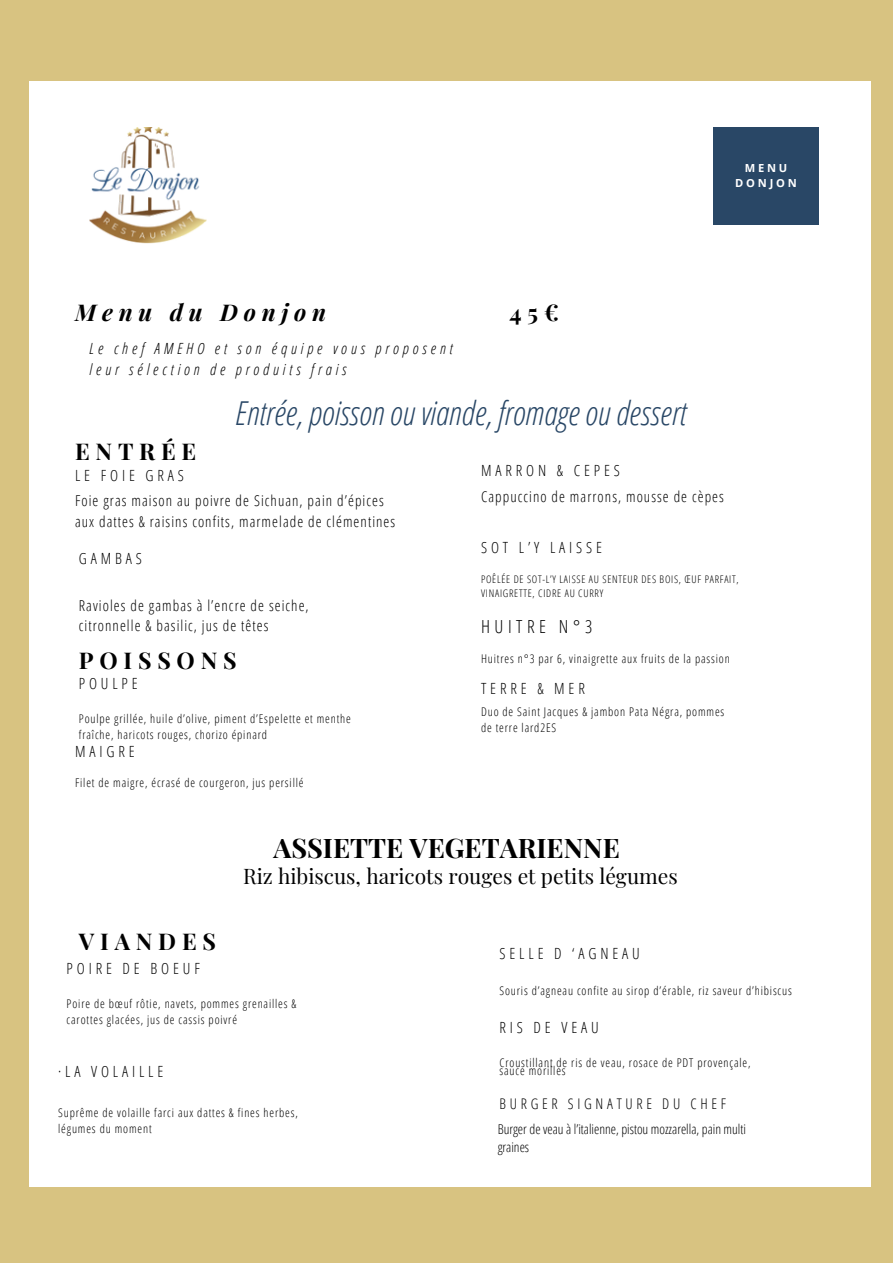
<style>
.page{position:relative;width:893px;height:1264px;background:#fff}
.page>*{position:absolute;margin:0;border:0;box-sizing:border-box;transform-origin:0 0}
.t1{font:italic 300 33px "Open Sans Condensed";color:#294766}
.t2{font:700 27px "Playfair Display";color:#000}
.t3{font:700 23.1px "Playfair Display";letter-spacing:.25em;color:#000}
.t4{font:italic 700 23.1px "Playfair Display";letter-spacing:.25em;color:#000}
.t5{font:21px "Playfair Display";color:#000}
.t6{font:300 18px "Open Sans Condensed";letter-spacing:.255em;color:#000}
.t7{font:300 15.45px "Open Sans Condensed";letter-spacing:.25em;color:#000}
.t8{font:italic 300 15.45px/21.3px "Open Sans Condensed";letter-spacing:.25em;color:#000}
.t9{font:300 15px/21px "Open Sans Condensed";letter-spacing:.07em;color:#000}
.t10{font:300 14.7px "Open Sans Condensed";letter-spacing:.255em;color:#000}
.t11{font:300 13.5px/18px "Open Sans Condensed";color:#000}
.t12{font:300 12px/16px "Open Sans Condensed";letter-spacing:.07em;color:#000}
.t13{font:700 11.1px/14.9px "Open Sans";letter-spacing:.25em;color:#fff;text-align:center}
.t14{font:300 10.5px/14px "Open Sans Condensed";letter-spacing:.07em;color:#000}
</style>
<div class="page">
<div style="left:0;top:0;width:892px;height:1262px;background:#d8c381"></div>
<div style="left:30px;top:81px;width:840px;height:1105px;background:#fff"></div>
<div style="left:713px;top:127px;width:105px;height:98px;background:#294766"></div>
<img style="left:89px;top:127px;width:117px;height:117px">
<p class="t13" style="left:735px;top:161px;width:63px">MENU<br>DONJON</p>
<p class="t4" style="left:75px;top:296px;width:252px">Menu du Donjon</p>
<p class="t3" style="left:509px;top:296px;width:51px">45€</p>
<p class="t8" style="left:89px;top:337px;width:365px">Le chef AMEHO et son équipe vous proposent leur sélection de produits frais</p>
<p class="t1" style="left:235px;top:389px;width:452px">Entrée, poisson ou viande, fromage ou dessert</p>
<p class="t3" style="left:75px;top:435px;width:122px">ENTRÉE</p>
<p class="t7" style="left:75px;top:465px;width:110px">LE FOIE GRAS</p>
<p class="t9" style="left:75px;top:490px;width:321px">Foie gras maison au poivre de Sichuan, pain d’épices aux dattes &amp; raisins confits, marmelade de clémentines</p>
<p class="t7" style="left:481px;top:459px;width:140px">MARRON &amp; CEPES</p>
<p class="t9" style="left:481px;top:485px;width:244px">Cappuccino de marrons, mousse de cèpes</p>
<p class="t7" style="left:79px;top:547px;width:64px">GAMBAS</p>
<p class="t9" style="left:79px;top:594px;width:231px;line-height:20.2px">Ravioles de gambas à l’encre de seiche, citronnelle &amp; basilic, jus de têtes</p>
<p class="t7" style="left:481px;top:536px;width:122px">SOT L’Y LAISSE</p>
<p class="t14" style="left:481px;top:571px;width:259px">POÊLÉE DE SOT-L’Y LAISSE AU SENTEUR DES BOIS, ŒUF PARFAIT,<br>VINAIGRETTE, CIDRE AU CURRY</p>
<p class="t6" style="left:481px;top:613px;width:113px">HUITRE N°3</p>
<p class="t3" style="left:79px;top:643px;width:159px">POISSONS</p>
<p class="t12" style="left:481px;top:650px;width:250px">Huitres n°3 par 6, vinaigrette aux fruits de la passion</p>
<p class="t7" style="left:79px;top:672px;width:60px">POULPE</p>
<p class="t12" style="left:79px;top:710px;width:273px">Poulpe grillée, huile d’olive, piment d’Espelette et menthe fraîche, haricots rouges, chorizo épinard</p>
<p class="t7" style="left:481px;top:677px;width:105px">TERRE &amp; MER</p>
<p class="t12" style="left:481px;top:703px;width:245px">Duo de Saint Jacques &amp; jambon Pata Négra, pommes de terre lard2ES</p>
<p class="t7" style="left:75px;top:741px;width:61px">MAIGRE</p>
<p class="t12" style="left:75px;top:774px;width:230px">Filet de maigre, écrasé de courgeron, jus persillé</p>
<p class="t2" style="left:273px;top:828px;width:348px">ASSIETTE VEGETARIENNE</p>
<p class="t5" style="left:243px;top:860px;width:436px">Riz hibiscus, haricots rouges et petits légumes</p>
<p class="t3" style="left:79px;top:925px;width:138px">VIANDES</p>
<p class="t7" style="left:67px;top:957px;width:135px">POIRE DE BOEUF</p>
<p class="t12" style="left:67px;top:995px;width:231px">Poire de bœuf rôtie, navets, pommes grenailles &amp; carottes glacées, jus de cassis poivré</p>
<p class="t7" style="left:58px;top:1060px;width:107px">·LA VOLAILLE</p>
<p class="t12" style="left:58px;top:1104px;width:241px">Suprême de volaille farci aux dattes &amp; fines herbes, légumes du moment</p>
<p class="t7" style="left:499px;top:942px;width:142px">SELLE D ‘AGNEAU</p>
<p class="t12" style="left:499px;top:982px;width:294px">Souris d’agneau confite au sirop d’érable, riz saveur d’hibiscus</p>
<p class="t7" style="left:499px;top:1016px;width:101px">RIS DE VEAU</p>
<p class="t12" style="left:499px;top:1054px;width:252px">Croustillant de ris de veau, rosace de PDT provençale,</p>
<p class="t12" style="left:499px;top:1062px;width:68px">sauce morilles</p>
<p class="t10" style="left:499px;top:1093px;width:228px">BURGER SIGNATURE DU CHEF</p>
<p class="t11" style="left:497px;top:1119px;width:250px">Burger de veau à l’italienne, pistou mozzarella, pain multi graines</p>
</div>
